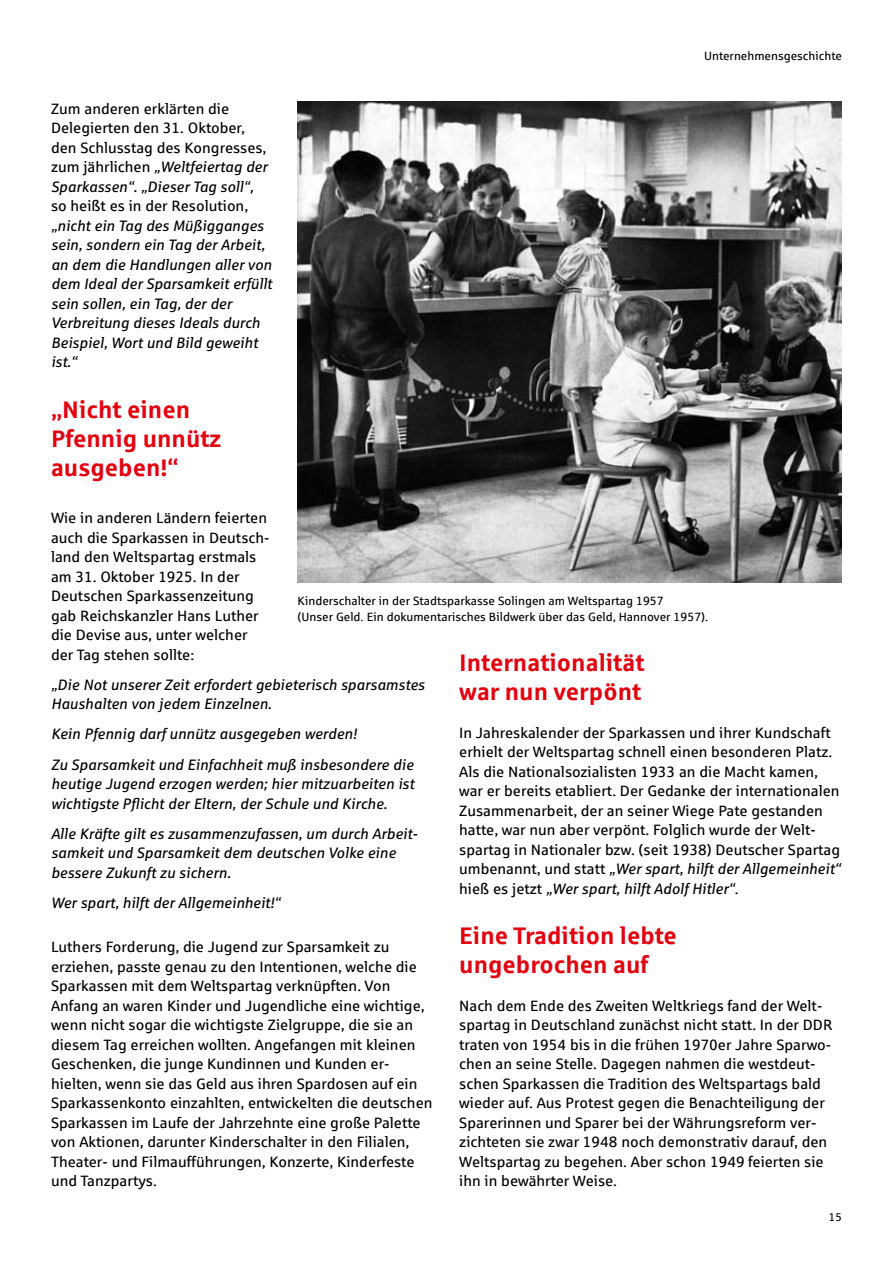
<style>
.page{position:relative;width:893px;height:1263px;background:#fff}
.page>*{position:absolute;margin:0;border:0;box-sizing:border-box;transform-origin:0 0}
.t1{font:700 24px/29.2px "Sparkasse Rg";color:#e3000f}
.t2{font:15px/19.5px "Sparkasse Rg";color:#000}
.t3{font:italic 15px/19.5px "Sparkasse Rg";color:#000}
.t4{font:12px/15.8px "Sparkasse Rg";color:#000}
.t5{font:11.25px "Sparkasse Rg";color:#000}
.s1{font-style:italic}
</style>
<div class="page">
<img style="left:298px;top:101px;width:544px;height:482px">
<p class="t4" style="left:704px;top:48px;width:139px">Unternehmensgeschichte</p>
<p class="t2" style="left:51px;top:98px;width:218px">Zum anderen erklärten die<br>Delegierten den 31. Oktober, den Schlusstag des Kongresses, zum jährlichen <span class="s1">„Weltfeiertag der<br>Sparkassen“. „Dieser Tag soll“,</span></p>
<p class="t2" style="left:51px;top:196px;width:199px">so heißt es in der Resolution,</p>
<p class="t3" style="left:51px;top:215px;width:223px">„nicht ein Tag des Müßigganges sein, sondern ein Tag der Arbeit, an dem die Handlungen aller von dem Ideal der Sparsamkeit erfüllt sein sollen, ein Tag, der der<br>Verbreitung dieses Ideals durch<br>Beispiel, Wort und Bild geweiht ist.“</p>
<h1 class="t1" style="left:51px;top:394px;width:172px">„Nicht einen<br>Pfennig unnütz ausgeben!“</h1>
<p class="t2" style="left:51px;top:508px;width:220px">Wie in anderen Ländern feierten auch die Sparkassen in Deutsch&shy;land den Weltspartag erstmals am 31. Oktober 1925. In der<br>Deutschen Sparkassenzeitung gab Reichskanzler Hans Luther die Devise aus, unter welcher der Tag stehen sollte:</p>
<p class="t3" style="left:51px;top:674px;width:375px">„Die Not unserer Zeit erfordert gebieterisch sparsamstes<br>Haushalten von jedem Einzelnen.</p>
<p class="t3" style="left:51px;top:719px;width:364px;line-height:30.2px">Kein Pfennig darf unnütz ausgegeben werden!<br>Zu Sparsamkeit und Einfachheit muß insbesondere die</p>
<p class="t3" style="left:51px;top:774px;width:365px">heutige Jugend erzogen werden; hier mitzuarbeiten ist wichtigste Pflicht der Eltern, der Schule und Kirche.</p>
<p class="t3" style="left:51px;top:823px;width:368px">Alle Kräfte gilt es zusammenzufassen, um durch Arbeit&shy;samkeit und Sparsamkeit dem deutschen Volke eine bessere Zukunft zu sichern.</p>
<p class="t3" style="left:51px;top:892px;width:231px">Wer spart, hilft der Allgemeinheit!“</p>
<p class="t2" style="left:51px;top:937px;width:383px">Luthers Forderung, die Jugend zur Sparsamkeit zu erziehen, passte genau zu den Intentionen, welche die Sparkassen mit dem Weltspartag verknüpften. Von Anfang an waren Kinder und Jugendliche eine wichtige, wenn nicht sogar die wichtigste Zielgruppe, die sie an diesem Tag erreichen wollten. Angefangen mit kleinen Geschenken, die junge Kundinnen und Kunden er&shy;hielten, wenn sie das Geld aus ihren Spardosen auf ein Sparkassenkonto einzahlten, entwickelten die deutschen Sparkassen im Laufe der Jahrzehnte eine große Palette von Aktionen, darunter Kinderschalter in den Filialen, Theater- und Filmaufführungen, Konzerte, Kinderfeste und Tanzpartys.</p>
<p class="t4" style="left:298px;top:593px;width:412px">Kinderschalter in der Stadtsparkasse Solingen am Weltspartag 1957<br>(Unser Geld. Ein dokumentarisches Bildwerk über das Geld, Hannover 1957).</p>
<h1 class="t1" style="left:459px;top:647px;width:187px">Internationalität war nun verpönt</h1>
<p class="t2" style="left:459px;top:722px;width:383px">In Jahreskalender der Sparkassen und ihrer Kundschaft erhielt der Weltspartag schnell einen besonderen Platz.<br>Als die Nationalsozialisten 1933 an die Macht kamen, war er bereits etabliert. Der Gedanke der internationalen Zusammenarbeit, der an seiner Wiege Pate gestanden hatte, war nun aber verpönt. Folglich wurde der Welt&shy;spartag in Nationaler bzw. (seit 1938) Deutscher Spartag umbenannt, und statt <span class="s1">„Wer spart, hilft der Allgemeinheit“ </span>hieß es jetzt <span class="s1">„Wer spart, hilft Adolf Hitler“</span>.</p>
<h1 class="t1" style="left:459px;top:920px;width:219px">Eine Tradition lebte ungebrochen auf</h1>
<p class="t2" style="left:459px;top:995px;width:375px">Nach dem Ende des Zweiten Weltkriegs fand der Welt&shy;spartag in Deutschland zunächst nicht statt. In der DDR traten von 1954 bis in die frühen 1970er Jahre Sparwo&shy;chen an seine Stelle. Dagegen nahmen die westdeut&shy;schen Sparkassen die Tradition des Weltspartags bald wieder auf. Aus Protest gegen die Benachteiligung der Sparerinnen und Sparer bei der Währungsreform ver&shy;zichteten sie zwar 1948 noch demonstrativ darauf, den Weltspartag zu begehen. Aber schon 1949 feierten sie ihn in bewährter Weise.</p>
<p class="t5" style="left:829px;top:1210px;width:14px">15</p>
</div>
